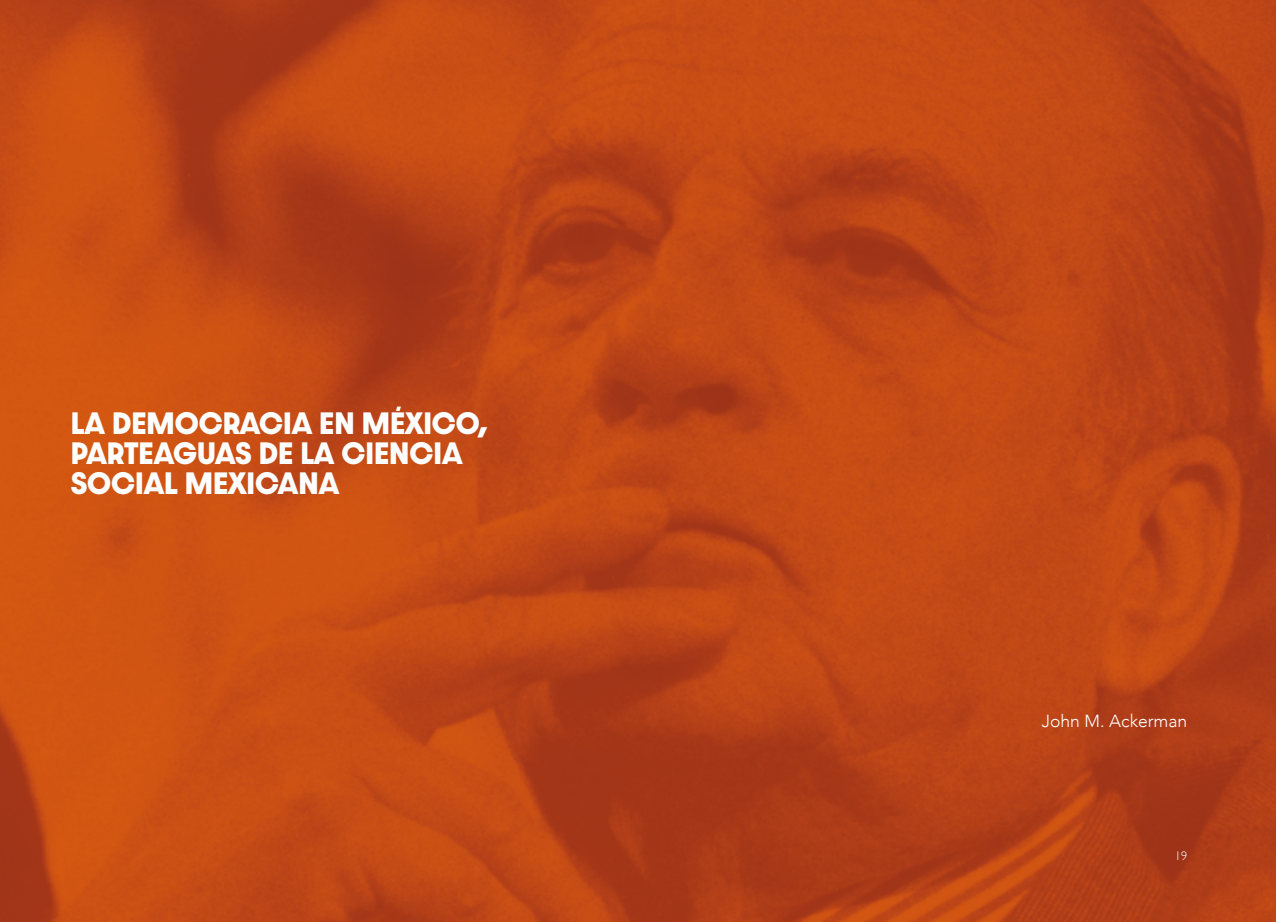
<style>
.page{position:relative;width:1276px;height:922px;background:#fff}
.page>*{position:absolute;margin:0;border:0;box-sizing:border-box;transform-origin:0 0}
.t1{font:700 26.25px/30px "Dazzle Unicase";color:#fff}
.t2{font:300 17.5px "Avenir";color:#fff}
.t3{font:300 12.5px "Gill Sans";color:#fff}
</style>
<div class="page">
<img style="left:0;top:0;width:1276px;height:921px">
<p class="t1" style="left:71px;top:408px;width:418px">LA DEMOCRACIA EN MÉXICO,<br>PARTEAGUAS DE LA CIENCIA<br>SOCIAL MEXICANA</p>
<p class="t2" style="left:1041px;top:709px;width:147px">John M. Ackerman</p>
<p class="t3" style="left:1175px;top:848px;width:14px">19</p>
</div>
